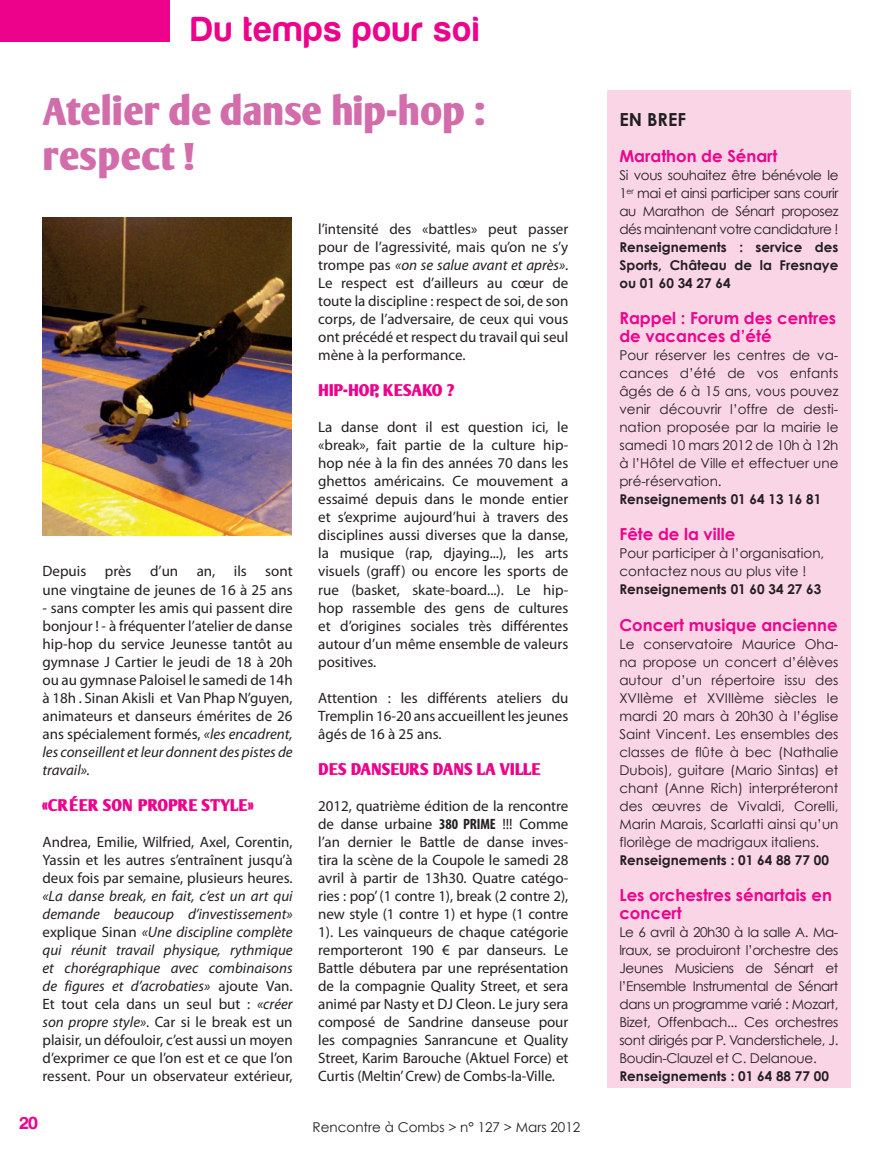
<style>
.page{position:relative;width:893px;height:1149px;background:#fff}
.page>*{position:absolute;margin:0;border:0;box-sizing:border-box;transform-origin:0 0}
.t1{font:700 37.5px/45px "Oli Jo";letter-spacing:-.035em;color:#d26caa}
.t2{font:36px "Harabara";letter-spacing:.05em;color:#ed028c}
.t3{font:700 18px "Century Gothic";color:#231f20}
.t4{font:18px "Harabara";color:#ed028c}
.t5{font:700 16.5px/18px "Century Gothic";color:#ed028c}
.t6{font:700 16.5px "Oli Jo";letter-spacing:-.05em;color:#ed028c}
.t7{font:700 16.5px "Oli Jo";letter-spacing:-.03em;color:#ed028c}
.t8{font:15px/18px "Myriad Pro";color:#231f20;text-align:justify}
.t9{font:italic 15px/18px "Myriad Pro";color:#231f20;text-align:justify}
.t10{font:13.5px/18px "Century Gothic";color:#231f20;text-align:justify}
.t11{font:700 13.5px/18px "Century Gothic";color:#231f20;text-align:justify}
.s1{font-style:italic}
.s2{font-style:normal}
.s3{font-weight:700;font-stretch:condensed}
</style>
<div class="page">
<div style="left:0;top:0;width:169px;height:42px;background:#ed028c"></div>
<img style="left:43px;top:217px;width:249px;height:318px">
<div style="left:607px;top:90px;width:243px;height:996px;background:#fad5e5"></div>
<h2 class="t2" style="left:191px;top:11px;width:288px">Du temps pour soi</h2>
<h1 class="t1" style="left:43px;top:89px;width:444px">Atelier de danse hip-hop : respect !</h1>
<p class="t8" style="left:43px;top:562px;width:252px">Depuis près d’un an, ils sont une vingtaine de jeunes de 16 à 25 ans</p>
<p class="t8" style="left:43px;top:598px;width:252px">- sans compter les amis qui passent dire bonjour ! - à fréquenter l’atelier de danse hip-hop du service Jeunesse tantôt au gymnase J Cartier le jeudi de 18 à 20h ou au gymnase Paloisel le samedi de 14h à 18h . Sinan Akisli et Van Phap N’guyen, animateurs et danseurs émérites de 26 ans spécialement formés, <span class="s1">«les encadrent, les conseillent et leur donnent des pistes de travail».</span></p>
<p class="t6" style="left:43px;top:794px;width:213px">«CRÉER SON PROPRE STYLE»</p>
<p class="t8" style="left:43px;top:832px;width:252px">Andrea, Emilie, Wilfried, Axel, Corentin, Yassin et les autres s’entraînent jusqu’à deux fois par semaine, plusieurs heures.</p>
<p class="t9" style="left:43px;top:886px;width:252px">«La danse break, en fait, c’est un art qui demande beaucoup d’investissement» <span class="s2">explique Sinan</span> «Une discipline complète qui réunit travail physique, rythmique et chorégraphique avec combinaisons de figures et d’acrobaties» <span class="s2">ajoute Van.<br>Et tout cela dans un seul but :</span> «créer son propre style»<span class="s2">. Car si le break est un plaisir, un défouloir, c’est aussi un moyen d’exprimer ce que l’on est et ce que l’on ressent. Pour un observateur extérieur,</span></p>
<p class="t8" style="left:318px;top:220px;width:252px">l’intensité des «battles» peut passer pour de l’agressivité, mais qu’on ne s’y trompe pas <span class="s1">«on se salue avant et après»</span>.<br>Le respect est d’ailleurs au cœur de toute la discipline : respect de soi, de son corps, de l’adversaire, de ceux qui vous ont précédé et respect du travail qui seul mène à la performance.</p>
<p class="t6" style="left:318px;top:380px;width:138px">HIP-HOP, KESAKO ?</p>
<p class="t8" style="left:318px;top:418px;width:252px">La danse dont il est question ici, le «break», fait partie de la culture hip&shy;hop née à la fin des années 70 dans les ghettos américains. Ce mouvement a essaimé depuis dans le monde entier et s’exprime aujourd’hui à travers des disciplines aussi diverses que la danse, la musique (rap, djaying...), les arts visuels (graff) ou encore les sports de rue (basket, skate-board...). Le hip&shy;hop rassemble des gens de cultures et d’origines sociales très différentes autour d’un même ensemble de valeurs positives.</p>
<p class="t8" style="left:318px;top:688px;width:252px">Attention : les différents ateliers du Tremplin 16-20 ans accueillent les jeunes âgés de 16 à 25 ans.</p>
<p class="t7" style="left:318px;top:758px;width:225px">DES DANSEURS DANS LA VILLE</p>
<p class="t8" style="left:318px;top:796px;width:252px">2012, quatrième édition de la rencontre de danse urbaine <span class="s3">380 PRIME</span> !!! Comme l’an dernier le Battle de danse inves&shy;tira la scène de la Coupole le samedi 28 avril à partir de 13h30. Quatre catégo&shy;ries : pop’ (1 contre 1), break (2 contre 2), new style (1 contre 1) et hype (1 contre 1). Les vainqueurs de chaque catégorie remporteront 190 € par danseurs. Le Battle débutera par une représentation de la compagnie Quality Street, et sera animé par Nasty et DJ Cleon. Le jury sera composé de Sandrine danseuse pour les compagnies Sanrancune et Quality Street, Karim Barouche (Aktuel Force) et Curtis (Meltin’ Crew) de Combs-la-Ville.</p>
<p class="t4" style="left:20px;top:1113px;width:20px">20</p>
<p class="t10" style="left:313px;top:1117px;width:269px">Rencontre à Combs &gt; n° 127 &gt; Mars 2012</p>
<p class="t3" style="left:619px;top:108px;width:68px">EN BREF</p>
<p class="t5" style="left:619px;top:147px;width:160px">Marathon de Sénart</p>
<p class="t10" style="left:619px;top:166px;width:221px">Si vous souhaitez être bénévole le 1<sup>er</sup> mai et ainsi participer sans courir au Marathon de Sénart proposez dés maintenant votre candidature !</p>
<p class="t11" style="left:619px;top:238px;width:221px">Renseignements : service des Sports, Château de la Fresnaye ou 01 60 34 27 64</p>
<p class="t5" style="left:619px;top:309px;width:218px">Rappel : Forum des centres de vacances d’été</p>
<p class="t10" style="left:619px;top:346px;width:221px">Pour réserver les centres de va&shy;cances d’été de vos enfants âgés de 6 à 15 ans, vous pouvez venir découvrir l’offre de desti&shy;nation proposée par la mairie le samedi 10 mars 2012 de 10h à 12h à l’Hôtel de Ville et effectuer une pré-réservation.</p>
<p class="t11" style="left:619px;top:490px;width:203px">Renseignements 01 64 13 16 81</p>
<p class="t5" style="left:619px;top:525px;width:117px">Fête de la ville</p>
<p class="t10" style="left:619px;top:544px;width:206px">Pour participer à l’organisation, contactez nous au plus vite !</p>
<p class="t11" style="left:619px;top:580px;width:203px">Renseignements 01 60 34 27 63</p>
<p class="t5" style="left:619px;top:615px;width:220px">Concert musique ancienne</p>
<p class="t10" style="left:619px;top:634px;width:221px">Le conservatoire Maurice Oha&shy;na propose un concert d’élèves autour d’un répertoire issu des XVIIème et XVIIIème siècles le mardi 20 mars à 20h30 à l’église Saint Vincent. Les ensembles des classes de flûte à bec (Nathalie Dubois), guitare (Mario Sintas) et chant (Anne Rich) interpréteront des œuvres de Vivaldi, Corelli, Marin Marais, Scarlatti ainsi qu’un florilège de madrigaux italiens.</p>
<p class="t11" style="left:619px;top:850px;width:211px">Renseignements : 01 64 88 77 00</p>
<p class="t5" style="left:619px;top:885px;width:214px">Les orchestres sénartais en concert</p>
<p class="t10" style="left:619px;top:922px;width:221px">Le 6 avril à 20h30 à la salle A. Ma&shy;lraux, se produiront l’orchestre des Jeunes Musiciens de Sénart et l’Ensemble Instrumental de Sénart dans un programme varié : Mozart, Bizet, Offenbach... Ces orchestres sont dirigés par P. Vanderstichele, J.<br>Boudin-Clauzel et C. Delanoue.</p>
<p class="t11" style="left:619px;top:1066px;width:211px">Renseignements : 01 64 88 77 00</p>
</div>
